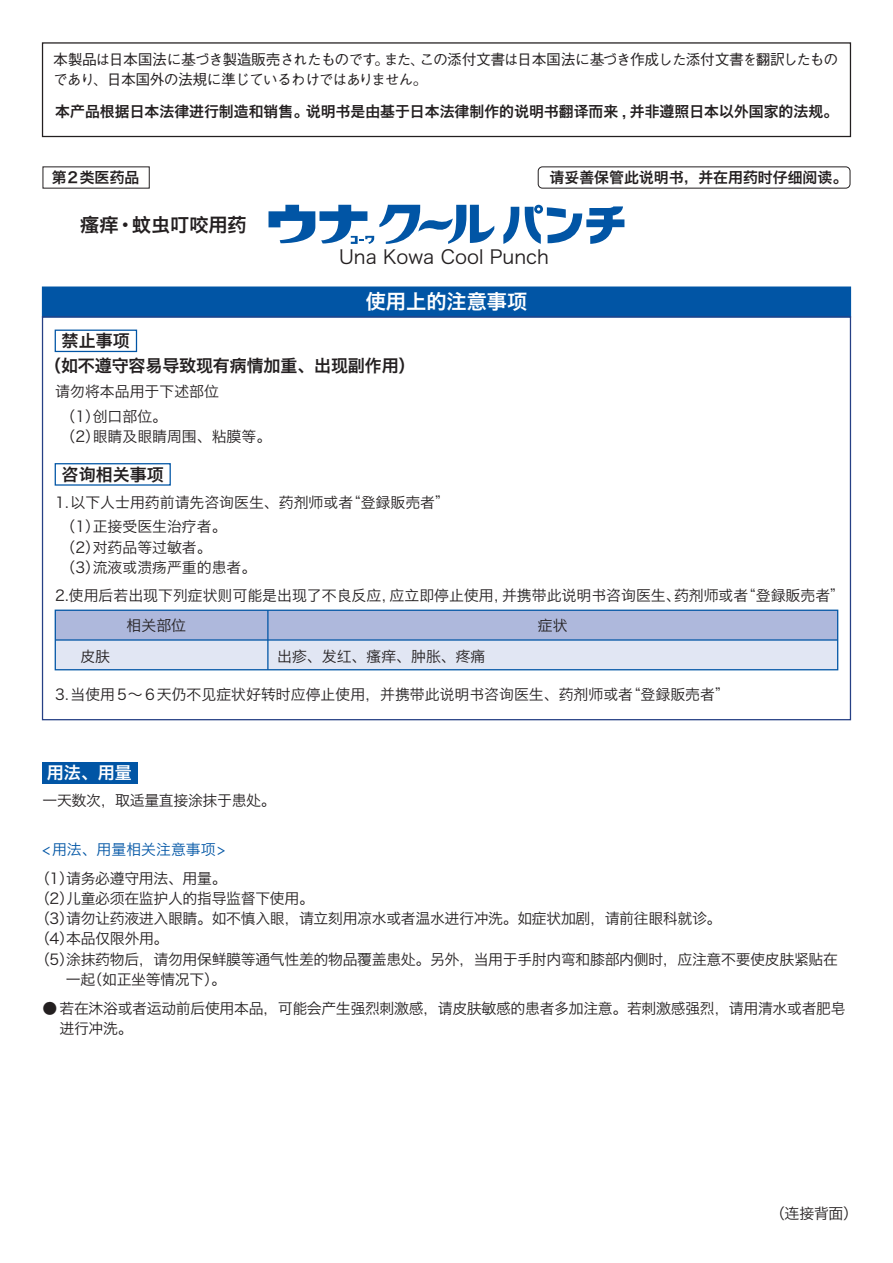
<style>
.page{position:relative;width:893px;height:1263px;background:#fff}
.page>*{position:absolute;margin:0;border:0;box-sizing:border-box;transform-origin:0 0}
.t1{font:20.25px "Hiragino Sans GB W6 G Bpc EUC H";color:#fff}
.t2{font:19.2px "Hiragino Sans GB W3 G Bpc EUC H";color:#231f20}
.t3{font:19.2px "Hiragino Sans GB W6 G Bpc EUC H";color:#231f20}
.t4{font:16.95px/24.5px "Hiragino Sans GB W6 G Bpc EUC H";letter-spacing:-.01em;color:#231f20}
.t5{font:16.95px "Hiragino Sans GB W6 G Bpc EUC H";color:#fff}
.t6{font:14.85px/20.2px "Hiragino Sans GB W3 G Bpc EUC H";letter-spacing:-.02em;color:#231f20}
.t7{font:14.85px/24.5px "Hiragino Sans GB W3 G Bpc EUC H";color:#231f20}
.t8{font:14.85px/20.2px "Gothic BBB Pr 6 Medium 90 pv RKSJ H";letter-spacing:-.065em;color:#231f20}
.t9{font:14.85px "Hiragino Sans GB W6 G Bpc EUC H";color:#231f20}
.t10{font:14.85px "Hiragino Sans GB W3 G Bpc EUC H";color:#0155a5}
</style>
<div class="page">
<div style="left:43px;top:287px;width:807px;height:30px;background:#0155a5"></div>
<div style="left:42px;top:286px;width:809px;height:32px;border:1px solid #0155a5"></div>
<div style="left:42px;top:42px;width:809px;height:95px;border:1px solid #231f20"></div>
<div style="left:538px;top:166px;width:312px;height:23px;border:1px solid #231f20;border-radius:4px"></div>
<div style="left:55px;top:463px;width:116px;height:23px;border:1px solid #0155a5"></div>
<div style="left:55px;top:330px;width:82px;height:22px;border:1px solid #0155a5"></div>
<div style="left:43px;top:762px;width:95px;height:21px;background:#0155a5"></div>
<div style="left:55px;top:610px;width:783px;height:30px;background:#aeb8dc"></div>
<div style="left:55px;top:640px;width:783px;height:30px;background:#e1e6f3"></div>
<div style="left:55px;top:610px;width:783px;height:60px;border:1px solid #0155a5"></div>
<hr style="left:267px;top:610px;width:2px;height:60px;background:#0155a5">
<hr style="left:55px;top:639px;width:783px;height:2px;background:#0155a5">
<svg style="left:503px;top:205px;width:121px;height:39px"></svg>
<svg style="left:268px;top:205px;width:226px;height:39px"></svg>
<p class="t8" style="left:53px;top:51px;width:786px">本製品は日本国法に基づき製造販売されたものです。また、この添付文書は日本国法に基づき作成した添付文書を翻訳したものであり、日本国外の法規に準じているわけではありません。</p>
<p class="t9" style="left:55px;top:106px;width:784px">本产品根据日本法律进行制造和销售。说明书是由基于日本法律制作的说明书翻译而来 , 并非遵照日本以外国家的法规。</p>
<p class="t9" style="left:52px;top:172px;width:89px">第2类医药品</p>
<p class="t9" style="left:550px;top:171px;width:299px">请妥善保管此说明书，并在用药时仔细阅读。</p>
<p class="t3" style="left:80px;top:218px;width:168px">瘙痒·蚊虫叮咬用药</p>
<p class="t2" style="left:339px;top:250px;width:211px">Una Kowa Cool Punch</p>
<h1 class="t1" style="left:366px;top:294px;width:163px">使用上的注意事项</h1>
<p class="t4" style="left:44px;top:331px;width:373px;text-indent:17px">禁止事项<br>（如不遵守容易导致现有病情加重、出现副作用）</p>
<p class="t7" style="left:61px;top:381px;width:160px;text-indent:-5px">请勿将本品用于下述部位（1）创口部位。</p>
<p class="t7" style="left:61px;top:426px;width:212px">（2）眼睛及眼睛周围、粘膜等。</p>
<p class="t4" style="left:62px;top:465px;width:104px">咨询相关事项</p>
<p class="t7" style="left:61px;top:492px;width:391px;text-indent:-5px">1.以下人士用药前请先咨询医生、药剂师或者“登録販売者”（1）正接受医生治疗者。</p>
<p class="t7" style="left:61px;top:539px;width:197px;line-height:20.2px">（2）对药品等过敏者。<br>（3）流液或溃疡严重的患者。</p>
<p class="t7" style="left:55px;top:586px;width:791px">2.使用后若出现下列症状则可能是出现了不良反应，应立即停止使用，并携带此说明书咨询医生、药剂师或者“登録販売者”</p>
<p class="t6" style="left:127px;top:617px;width:61px">相关部位</p>
<p class="t6" style="left:538px;top:617px;width:31px">症状</p>
<p class="t6" style="left:80px;top:648px;width:31px">皮肤</p>
<p class="t6" style="left:277px;top:648px;width:210px">出疹、发红、瘙痒、肿胀、疼痛</p>
<p class="t7" style="left:55px;top:684px;width:676px">3.当使用5～ 6天仍不见症状好转时应停止使用，并携带此说明书咨询医生、药剂师或者“登録販売者”</p>
<p class="t5" style="left:47px;top:767px;width:87px">用法、用量</p>
<p class="t6" style="left:43px;top:792px;width:235px">一天数次，取适量直接涂抹于患处。</p>
<p class="t10" style="left:43px;top:844px;width:184px">&lt;用法、用量相关注意事项&gt;</p>
<p class="t6" style="left:35px;top:870px;width:193px">（1）请务必遵守用法、用量。</p>
<p class="t6" style="left:35px;top:890px;width:280px">（2）儿童必须在监护人的指导监督下使用。</p>
<p class="t6" style="left:35px;top:910px;width:688px">（3）请勿让药液进入眼睛。如不慎入眼，请立刻用凉水或者温水进行冲洗。如症状加剧，请前往眼科就诊。</p>
<p class="t6" style="left:35px;top:931px;width:135px">（4）本品仅限外用。</p>
<p class="t6" style="left:35px;top:951px;width:804px">（5）涂抹药物后，请勿用保鲜膜等通气性差的物品覆盖患处。另外，当用于手肘内弯和膝部内侧时，应注意不要使皮肤紧贴在</p>
<p class="t6" style="left:66px;top:971px;width:162px">一起（如正坐等情况下）。</p>
<p class="t6" style="left:60px;top:1000px;width:788px;text-indent:-17px">● 若在沐浴或者运动前后使用本品，可能会产生强烈刺激感，请皮肤敏感的患者多加注意。若刺激感强烈，请用清水或者肥皂进行冲洗。</p>
<p class="t6" style="left:770px;top:1205px;width:89px">（连接背面）</p>
</div>
